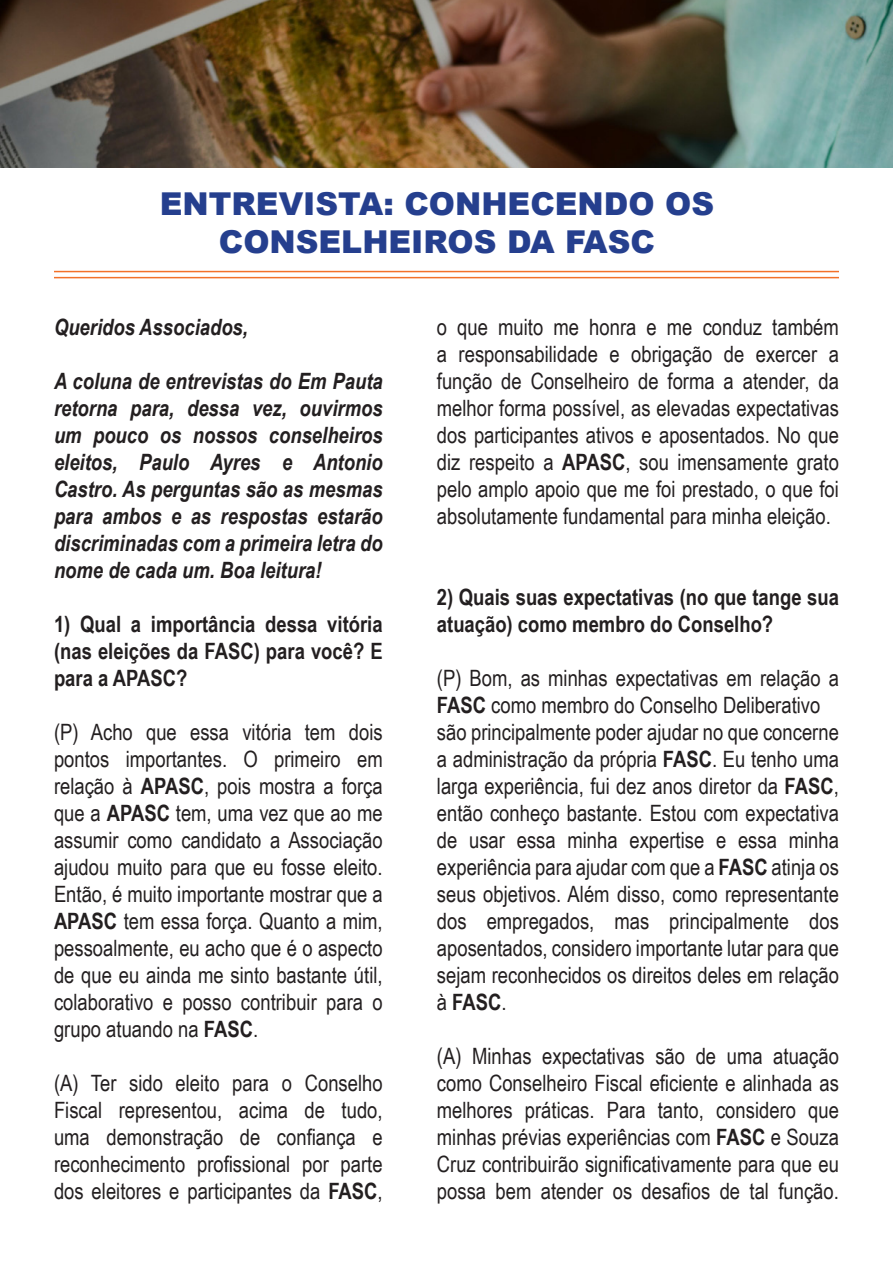
<style>
.page{position:relative;width:893px;height:1263px;background:#fff}
.page>*{position:absolute;margin:0;border:0;box-sizing:border-box;transform-origin:0 0}
.t1{font:900 31.5px/37.8px "Arial";color:#253f8e;text-align:center}
.t2{font:22.5px/27px "Arial Narrow";color:#231f20;text-align:justify}
.t3{font:italic 700 22.5px/27px "Arial Narrow";color:#231f20;text-align:justify}
.t4{font:700 22.5px/27px "Arial Narrow";color:#231f20;text-align:justify}
.s1{font-weight:700}
</style>
<div class="page">
<img style="left:0;top:0;width:893px;height:167px">
<hr style="left:54px;top:271px;width:785px;height:1px;background:#f3712a">
<hr style="left:54px;top:277px;width:785px;height:1px;background:#f3712a">
<p class="t1" style="left:160px;top:184px;width:556px">ENTREVISTA: CONHECENDO OS<br>CONSELHEIROS DA FASC</p>
<p class="t3" style="left:54px;top:313px;width:195px">Queridos Associados,</p>
<p class="t3" style="left:54px;top:367px;width:330px">A coluna de entrevistas do Em Pauta retorna para, dessa vez, ouvirmos um pouco os nossos conselheiros eleitos, Paulo Ayres e Antonio Castro. As perguntas são as mesmas para ambos e as respostas estarão discriminadas com a primeira letra do nome de cada um. Boa leitura!</p>
<p class="t4" style="left:54px;top:610px;width:330px">1) Qual a importância dessa vitória (nas eleições da FASC) para você? E para a APASC?</p>
<p class="t2" style="left:54px;top:718px;width:330px">(P) Acho que essa vitória tem dois pontos importantes. O primeiro em relação à <span class="s1">APASC</span>, pois mostra a força que a <span class="s1">APASC</span> tem, uma vez que ao me assumir como candidato a Associação ajudou muito para que eu fosse eleito.<br>Então, é muito importante mostrar que a <span class="s1">APASC</span> tem essa força. Quanto a mim, pessoalmente, eu acho que é o aspecto de que eu ainda me sinto bastante útil, colaborativo e posso contribuir para o grupo atuando na <span class="s1">FASC</span>.</p>
<p class="t2" style="left:54px;top:1069px;width:330px">(A) Ter sido eleito para o Conselho Fiscal representou, acima de tudo, uma demonstração de confiança e reconhecimento profissional por parte dos eleitores e participantes da <span class="s1">FASC</span>,</p>
<p class="t2" style="left:437px;top:313px;width:404px">o que muito me honra e me conduz também a responsabilidade e obrigação de exercer a função de Conselheiro de forma a atender, da melhor forma possível, as elevadas expectativas dos participantes ativos e aposentados. No que diz respeito a <span class="s1">APASC</span>, sou imensamente grato pelo amplo apoio que me foi prestado, o que foi absolutamente fundamental para minha eleição.</p>
<p class="t4" style="left:437px;top:583px;width:404px">2) Quais suas expectativas (no que tange sua atuação) como membro do Conselho?</p>
<p class="t2" style="left:437px;top:664px;width:404px">(P) Bom, as minhas expectativas em relação a<br><span class="s1">FASC</span> como membro do Conselho Deliberativo</p>
<p class="t2" style="left:437px;top:718px;width:404px">são principalmente poder ajudar no que concerne a administração da própria <span class="s1">FASC</span>. Eu tenho uma larga experiência, fui dez anos diretor da <span class="s1">FASC</span>, então conheço bastante. Estou com expectativa de usar essa minha expertise e essa minha experiência para ajudar com que a <span class="s1">FASC</span> atinja os seus objetivos. Além disso, como representante dos empregados, mas principalmente dos aposentados, considero importante lutar para que sejam reconhecidos os direitos deles em relação à <span class="s1">FASC</span>.</p>
<p class="t2" style="left:437px;top:1042px;width:404px">(A) Minhas expectativas são de uma atuação como Conselheiro Fiscal eficiente e alinhada as melhores práticas. Para tanto, considero que minhas prévias experiências com <span class="s1">FASC</span> e Souza Cruz contribuirão significativamente para que eu possa bem atender os desafios de tal função.</p>
</div>
